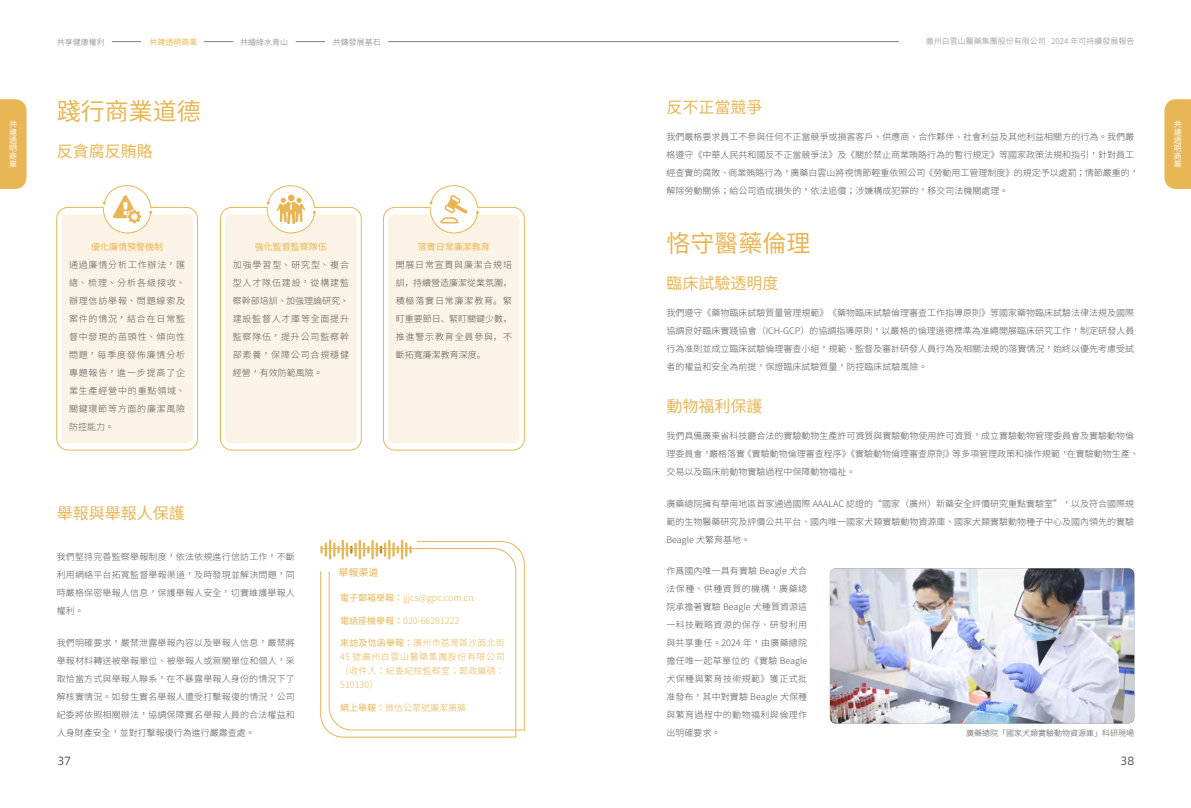
<style>
.page{position:relative;width:1191px;height:808px;background:#fff}
.page>*{position:absolute;margin:0;border:0;box-sizing:border-box;transform-origin:0 0}
.t1{font:24px "Source Han Sans CN";color:#e8b655}
.t2{font:24px "Source Han Sans TWHK";color:#e8b655}
.t3{font:16px "Source Han Sans TWHK";color:#e8b655}
.t4{font:16px "Source Han Sans CN";color:#e8b655}
.t5{font:12px "Alibaba Pu Hui Ti 2 55 Regular";color:#595757}
.t6{font:10px "Source Han Sans CN";color:#e8b655}
.t7{font:300 9px/18px "Source Han Sans TWHK";color:#595757;text-align:justify}
.t8{font:300 9px/14px "Source Han Sans TWHK";letter-spacing:.015em;color:#e8b655;text-align:justify}
.t9{font:300 9px/18px "Source Han Sans CN";color:#595757;text-align:justify}
.t10{font:9px "Source Han Sans TWHK";color:#e8b655}
.t11{font:300 8px "Source Han Sans TWHK";color:#898989}
.t12{font:300 8px "Source Han Sans TWHK";color:#595757}
.t13{font:300 8px "Source Han Sans TWHK";color:#7c7b7d}
.t14{font:8px/8px "Source Han Sans TWHK";color:#fff;text-align:justify}
.t15{font:8px "Source Han Sans TWHK";color:#e8b655}
.s1{font-weight:400}
.s2{font-family:"Source Han Sans CN";font-weight:400}
.s3{font-family:"Alibaba Pu Hui Ti 2 45 Light";font-weight:400}
</style>
<div class="page">
<svg style="left:112px;top:41px;width:29px;height:1px"></svg>
<svg style="left:204px;top:41px;width:29px;height:1px"></svg>
<svg style="left:296px;top:41px;width:29px;height:1px"></svg>
<hr style="left:388px;top:41px;width:511px;height:1px;background:#7c7b7d">
<div style="left:0;top:99px;width:27px;height:90px;background:#e8b655"></div>
<div style="left:1164px;top:99px;width:27px;height:90px;background:#e8b655"></div>
<div style="left:61px;top:214px;width:132px;height:229px;background:#fbf4e6;border-radius:6px"></div>
<div style="left:225px;top:214px;width:132px;height:229px;background:#fbf4e6;border-radius:6px"></div>
<div style="left:388px;top:214px;width:131px;height:229px;background:#fbf4e6;border-radius:6px"></div>
<div style="left:56px;top:207px;width:142px;height:243px;border:1px solid #e8b655;border-radius:11px"></div>
<div style="left:220px;top:207px;width:141px;height:243px;border:1px solid #e8b655;border-radius:11px"></div>
<div style="left:383px;top:207px;width:141px;height:243px;border:1px solid #e8b655;border-radius:11px"></div>
<svg style="left:266px;top:185px;width:50px;height:48px"></svg>
<svg style="left:429px;top:185px;width:50px;height:48px"></svg>
<svg style="left:103px;top:185px;width:49px;height:48px"></svg>
<svg style="left:320px;top:540px;width:205px;height:198px"></svg>
<hr style="left:321px;top:548px;width:105px;height:1px;background:#e8b655">
<img style="left:830px;top:568px;width:304px;height:155px">
<p class="t14" style="left:9px;top:120px;width:9px">共建透明商業</p>
<p class="t13" style="left:57px;top:37px;width:49px">共享健康權利</p>
<p class="t15" style="left:150px;top:37px;width:49px">共建透明商業</p>
<p class="t13" style="left:240px;top:37px;width:49px">共繪綠水青山</p>
<p class="t13" style="left:333px;top:37px;width:49px">共鑄發展基石</p>
<p class="t11" style="left:926px;top:37px;width:210px">廣州白雲山醫藥集團股份有限公司 2024 年可持續發展報告</p>
<h1 class="t1" style="left:57px;top:98px;width:145px">踐行商業道德</h1>
<h2 class="t3" style="left:57px;top:142px;width:97px">反貪腐反賄賂</h2>
<p class="t10" style="left:91px;top:242px;width:73px">優化廉情預警機制</p>
<p class="t10" style="left:255px;top:242px;width:73px">強化監督監察隊伍</p>
<p class="t10" style="left:418px;top:242px;width:73px">落實日常廉潔教育</p>
<p class="t7" style="left:69px;top:256px;width:118px">通過廉情分析工作辦法，匯總、梳理、分析各級接收、辦理信訪舉報、問題線索及案件的情況，結合在日常監督中發現的苗頭性、傾向性問題，每季度發佈廉情分析專題報告，進一步提高了企業生產經營中的重點領域、關鍵環節等方面的廉潔風險防控能力。</p>
<p class="t7" style="left:233px;top:256px;width:118px">加強學習型、研究型、複合型人才隊伍建設，從構建監察幹部培訓、加強理論研究、建設監督人才庫等全面提升監察隊伍，提升公司監察幹部素養，保障公司合規穩健經營，有效防範風險。</p>
<p class="t9" style="left:396px;top:256px;width:118px">開展日常宣貫與廉潔合規培訓，持續營造廉潔從業氛圍，積極落實日常廉潔教育。緊盯重要節日、緊盯關鍵少數，推進警示教育全員參與，不斷拓寬廉潔教育深度。</p>
<h2 class="t4" style="left:57px;top:504px;width:129px">舉報與舉報人保護</h2>
<p class="t7" style="left:57px;top:548px;width:240px">我們堅持完善監察舉報制度，依法依規進行信訪工作，不斷利用網絡平台拓寬監督舉報渠道，及時發現並解決問題，同時嚴格保密舉報人信息，保護舉報人安全，切實維護舉報人權利。</p>
<p class="t7" style="left:57px;top:634px;width:240px">我們明確要求，嚴禁泄露舉報內容以及舉報人信息，嚴禁將舉報材料轉送被舉報單位、被舉報人或無關單位和個人，采取恰當方式與舉報人聯系，在不暴露舉報人身份的情況下了解核實情況。如發生實名舉報人遭受打擊報復的情況，公司紀委將依照相關辦法，協調保障實名舉報人員的合法權益和人身財產安全，並對打擊報復行為進行嚴肅查處。</p>
<p class="t6" style="left:338px;top:566px;width:41px">舉報渠道</p>
<p class="t8" style="left:340px;top:591px;width:135px"><span class="s1">電子郵箱舉報：</span>jjjcs@gpc.com.cn</p>
<p class="t8" style="left:340px;top:613px;width:120px"><span class="s1">電話座機舉報：</span>020-66281222</p>
<p class="t8" style="left:340px;top:636px;width:166px"><span class="s2">來訪及信函舉報</span><span class="s1">：</span>廣州市荔灣區沙面北街45 號廣州白雲山醫藥集團股份有限公司（收件人：紀委紀檢監察室；郵政編碼：510130）</p>
<p class="t8" style="left:340px;top:700px;width:127px"><span class="s1">網上舉報：</span>微信公眾號廉潔廣藥</p>
<h2 class="t3" style="left:666px;top:98px;width:97px">反不正當競爭</h2>
<p class="t7" style="left:666px;top:128px;width:474px;text-align:left">我們嚴格要求員工不參與任何不正當競爭或損害客戶、供應商、合作夥伴、社會利益及其他利益相關方的行為。我們嚴格遵守《中華人民共和國反不正當競爭法》及《關於禁止商業賄賂行為的暫行規定》等國家政策法規和指引，針對員工經查實的腐敗、商業賄賂行為，廣藥白雲山將視情節輕重依照公司《勞動用工管理制度》的規定予以處罰；情節嚴重的，解除勞動關係；給公司造成損失的，依法追償；涉嫌構成犯罪的，移交司法機關處理。</p>
<h1 class="t2" style="left:666px;top:230px;width:145px">恪守醫藥倫理</h1>
<h2 class="t4" style="left:666px;top:274px;width:113px">臨床試驗透明度</h2>
<p class="t7" style="left:666px;top:303px;width:469px">我們遵守《藥物臨床試驗質量管理規範》《藥物臨床試驗倫理審查工作指導原則》等國家藥物臨床試驗法律法規及國際協調良好臨床實踐協會（ICH-GCP）的協調指導原則，以嚴格的倫理道德標準為准繩開展臨床研究工作，制定研發人員行為准則並成立臨床試驗倫理審查小組，規範、監督及審計研發人員行為及相關法規的落實情況，始終以優先考慮受試者的權益和安全為前提，保證臨床試驗質量，防控臨床試驗風險。</p>
<h2 class="t3" style="left:666px;top:397px;width:97px">動物福利保護</h2>
<p class="t7" style="left:666px;top:427px;width:474px;text-align:left">我們具備廣東省科技廳合法的實驗動物生產許可資質與實驗動物使用許可資質，成立實驗動物管理委員會及實驗動物倫理委員會，嚴格落實《實驗動物倫理審查程序》《實驗動物倫理審查原則》等多項管理政策和操作規範，在實驗動物生產、交易以及臨床前動物實驗過程中保障動物福祉。</p>
<p class="t7" style="left:666px;top:495px;width:469px">廣藥總院擁有華南地區首家通過國際 AAALAC 認證的“國家（廣州）新藥安全評價研究重點實驗室”，以及符合國際規範的生物醫藥研究及評價公共平台、國內唯一國家犬類實驗動物資源庫、國家犬類實驗動物種子中心及國內領先的實驗Beagle 犬繁育基地。</p>
<p class="t7" style="left:666px;top:562px;width:142px">作<span class="s3">爲</span>國內唯一具有實驗 Beagle 犬合法保種、供種資質的機構，廣藥總院承擔著實驗 Beagle 犬種質資源這一科技戰略資源的保存、研發利用與共享重任。2024 年，由廣藥總院擔任唯一起草單位的《實驗 Beagle犬保種與繁育技術規範》獲正式批准發布，其中對實驗 Beagle 犬保種與繁育過程中的動物福利與倫理作出明確要求。</p>
<p class="t12" style="left:966px;top:729px;width:169px">廣藥總院「國家犬類實驗動物資源庫」科研現場</p>
<h3 class="t5" style="left:57px;top:752px;width:15px">37</h3>
<h3 class="t5" style="left:1120px;top:752px;width:15px">38</h3>
<p class="t14" style="left:1173px;top:120px;width:9px">共建透明商業</p>
</div>
